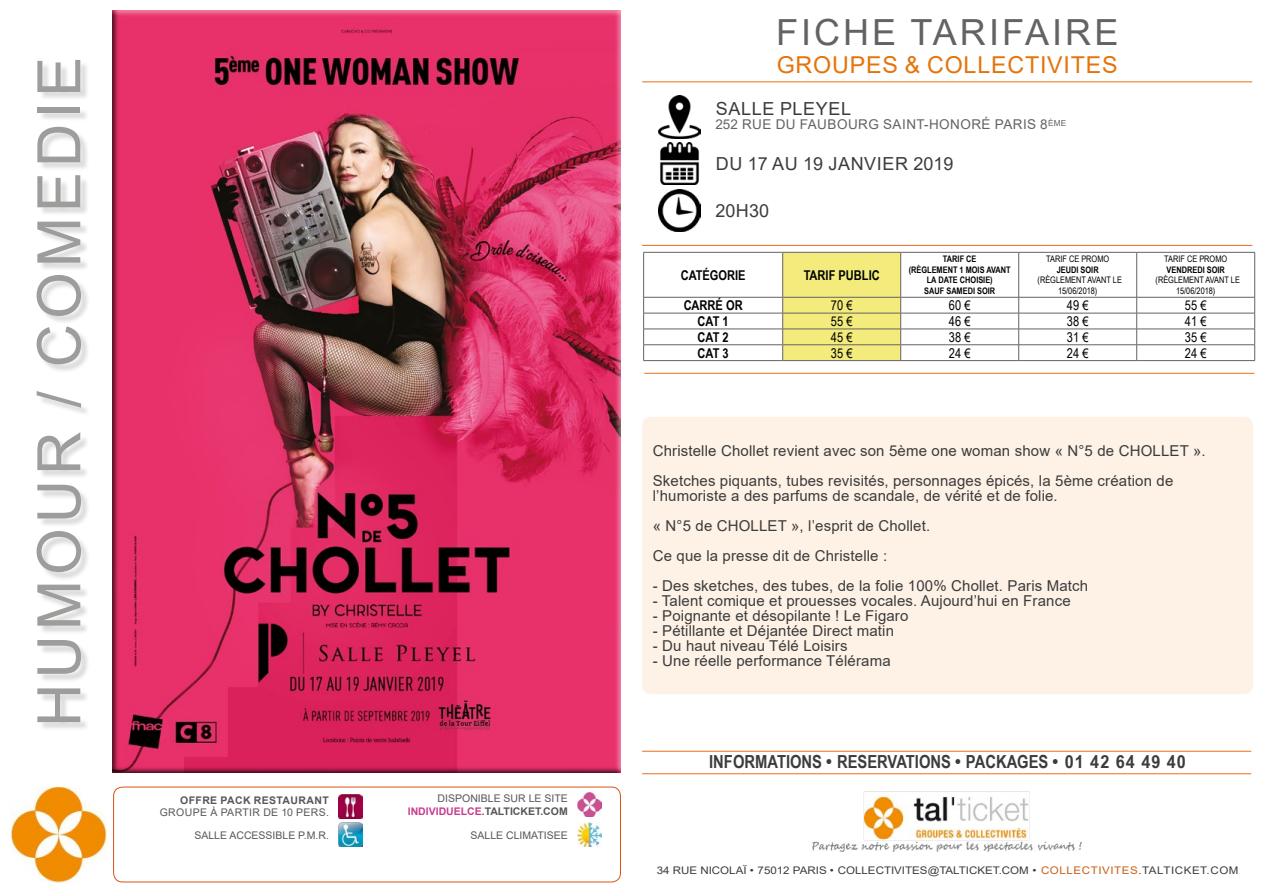
<style>
.page{position:relative;width:1263px;height:893px;background:#fff}
.page>*{position:absolute;margin:0;border:0;box-sizing:border-box;transform-origin:0 0}
.t1{font:60px "Arial";letter-spacing:.085em;color:#9d9d9c}
.t2{font:36px "Arial";letter-spacing:.085em;color:#646363}
.t3{font:23.25px "Arial";letter-spacing:.035em;color:#e67309}
.t4{font:700 18px "Arial Narrow";color:#3c3c3b}
.t5{font:18px "Arial";letter-spacing:.035em;color:#3c3c3b}
.t6{font:15px/30px "Arial";letter-spacing:.01em;color:#3c3c3b}
.t7{font:13.5px "Arial Narrow";color:#000}
.t8{font:700 13.5px "Arial Narrow";color:#000}
.t9{font:13.5px "Arial";letter-spacing:.035em;color:#646363}
.t10{font:10.5px/12.6px "Arial";color:#575756;text-align:right}
.t11{font:10.5px "Arial";color:#3c3c3b;scale:1.1 1}
.t12{font:10.5px "Arial";letter-spacing:.035em;color:#575756}
.t13{font:700 10.5px "Arial";letter-spacing:.035em;color:#575756}
.t14{font:9px/10.8px "Arial Narrow";color:#000;text-align:center}
.t15{font:700 9px/10.8px "Arial Narrow";color:#000;text-align:center}
.s1{font-weight:700;color:#c83e8f}
.s2{font-weight:700}
.s3{color:#c75f16}
</style>
<div class="page">
<div style="left:106px;top:6px;width:519px;height:767px;background:#000;opacity:.75"></div>
<div style="left:38px;top:61px;width:53px;height:670px;background:#000;opacity:.15"></div>
<img style="left:11px;top:787px;width:95px;height:96px">
<img style="left:658px;top:96px;width:43px;height:42px">
<img style="left:660px;top:142px;width:39px;height:43px">
<img style="left:658px;top:189px;width:43px;height:43px">
<hr style="left:642px;top:81px;width:610px;height:1px;background:#ed6e1c">
<hr style="left:642px;top:245px;width:610px;height:1px;background:#ed6e1c">
<hr style="left:644px;top:373px;width:610px;height:1px;background:#ed6e1c">
<div style="left:642px;top:417px;width:611px;height:277px;background:#fef2e7;border-radius:9px"></div>
<hr style="left:642px;top:751px;width:609px;height:1px;background:#ed6e1c">
<img style="left:812px;top:792px;width:270px;height:60px">
<div style="left:113px;top:787px;width:508px;height:95px;border:1px solid #de5212;border-radius:9px"></div>
<img style="left:338px;top:823px;width:24px;height:24px">
<img style="left:577px;top:823px;width:24px;height:24px">
<img style="left:338px;top:794px;width:24px;height:24px">
<hr style="left:642px;top:773px;width:609px;height:1px;background:#ed6e1c">
<hr style="left:643px;top:252px;width:139px;height:1px;background:#646363">
<hr style="left:643px;top:252px;width:1px;height:45px;background:#646363">
<hr style="left:901px;top:252px;width:118px;height:1px;background:#646363">
<hr style="left:1019px;top:252px;width:118px;height:1px;background:#646363">
<hr style="left:1018px;top:252px;width:1px;height:45px;background:#646363">
<hr style="left:1137px;top:252px;width:118px;height:1px;background:#646363">
<hr style="left:1136px;top:252px;width:1px;height:45px;background:#646363">
<hr style="left:1254px;top:252px;width:1px;height:45px;background:#646363">
<hr style="left:643px;top:297px;width:139px;height:1px;background:#646363">
<hr style="left:901px;top:297px;width:118px;height:1px;background:#646363">
<hr style="left:1019px;top:297px;width:118px;height:1px;background:#646363">
<hr style="left:1137px;top:297px;width:118px;height:1px;background:#646363">
<hr style="left:643px;top:313px;width:139px;height:1px;background:#646363">
<hr style="left:901px;top:313px;width:118px;height:1px;background:#646363">
<hr style="left:1019px;top:313px;width:118px;height:1px;background:#646363">
<hr style="left:1137px;top:313px;width:118px;height:1px;background:#646363">
<hr style="left:643px;top:329px;width:139px;height:1px;background:#646363">
<hr style="left:901px;top:329px;width:118px;height:1px;background:#646363">
<hr style="left:1019px;top:329px;width:118px;height:1px;background:#646363">
<hr style="left:1137px;top:329px;width:118px;height:1px;background:#646363">
<hr style="left:643px;top:345px;width:139px;height:1px;background:#646363">
<svg style="left:643px;top:297px;width:1px;height:63px"></svg>
<hr style="left:901px;top:345px;width:118px;height:1px;background:#646363">
<hr style="left:1019px;top:345px;width:118px;height:1px;background:#646363">
<svg style="left:1018px;top:297px;width:1px;height:63px"></svg>
<hr style="left:1137px;top:345px;width:118px;height:1px;background:#646363">
<svg style="left:1136px;top:297px;width:1px;height:63px"></svg>
<svg style="left:1254px;top:297px;width:1px;height:63px"></svg>
<hr style="left:643px;top:360px;width:139px;height:1px;background:#646363">
<hr style="left:901px;top:360px;width:118px;height:1px;background:#646363">
<hr style="left:1019px;top:360px;width:118px;height:1px;background:#646363">
<hr style="left:1137px;top:360px;width:118px;height:1px;background:#646363">
<svg style="left:782px;top:252px;width:119px;height:108px;background:#eae37b"></svg>
<hr style="left:782px;top:360px;width:119px;height:1px;background:#646363">
<img style="left:577px;top:792px;width:24px;height:25px">
<h1 class="t1" style="left:18px;top:727px;width:672px;rotate:-90deg">HUMOUR / COMEDIE</h1>
<p class="t13" style="left:180px;top:793px;width:150px">OFFRE PACK RESTAURANT</p>
<p class="t12" style="left:160px;top:805px;width:171px">GROUPE À PARTIR DE 10 PERS.</p>
<p class="t10" style="left:408px;top:792px;width:162px">DISPONIBLE SUR LE SITE<br><span class="s1">INDIVIDUELCE</span><span class="s2">.TALTICKET.COM</span></p>
<p class="t10" style="left:194px;top:828px;width:136px">SALLE ACCESSIBLE P.M.R.</p>
<p class="t10" style="left:470px;top:828px;width:99px">SALLE CLIMATISEE</p>
<h2 class="t2" style="left:776px;top:8px;width:344px">FICHE TARIFAIRE</h2>
<h3 class="t3" style="left:777px;top:49px;width:343px">GROUPES &amp; COLLECTIVITES</h3>
<p class="t5" style="left:716px;top:97px;width:137px">SALLE PLEYEL</p>
<p class="t9" style="left:715px;top:115px;width:352px">252 RUE DU FAUBOURG SAINT-HONORÉ PARIS 8<sup>ÈME</sup></p>
<p class="t5" style="left:716px;top:152px;width:239px">DU 17 AU 19 JANVIER 2019</p>
<p class="t5" style="left:715px;top:198px;width:55px">20H30</p>
<p class="t15" style="left:909px;top:253px;width:103px">TARIF CE<br>(RÈGLEMENT 1 MOIS AVANT<br>LA DATE CHOISIE)<br>SAUF SAMEDI SOIR</p>
<p class="t14" style="left:1046px;top:253px;width:65px">TARIF CE PROMO</p>
<p class="t14" style="left:1164px;top:253px;width:65px">TARIF CE PROMO</p>
<p class="t15" style="left:1166px;top:264px;width:60px">VENDREDI SOIR</p>
<p class="t14" style="left:1155px;top:275px;width:86px">(RÈGLEMENT AVANT LE<br>15/06/2018)</p>
<p class="t15" style="left:1057px;top:264px;width:43px">JEUDI SOIR</p>
<p class="t14" style="left:1037px;top:275px;width:86px">(RÈGLEMENT AVANT LE<br>15/06/2018)</p>
<p class="t8" style="left:681px;top:265px;width:66px">CATÉGORIE</p>
<p class="t8" style="left:804px;top:265px;width:78px">TARIF PUBLIC</p>
<p class="t8" style="left:684px;top:295px;width:61px">CARRÉ OR</p>
<p class="t7" style="left:831px;top:295px;width:23px">70 €</p>
<p class="t7" style="left:949px;top:295px;width:23px">60 €</p>
<p class="t7" style="left:1067px;top:295px;width:23px">49 €</p>
<p class="t7" style="left:1185px;top:295px;width:23px">55 €</p>
<p class="t8" style="left:698px;top:311px;width:33px">CAT 1</p>
<p class="t7" style="left:831px;top:311px;width:23px">55 €</p>
<p class="t7" style="left:949px;top:311px;width:23px">46 €</p>
<p class="t7" style="left:1067px;top:311px;width:23px">38 €</p>
<p class="t7" style="left:1185px;top:311px;width:23px">41 €</p>
<p class="t8" style="left:698px;top:327px;width:33px">CAT 2</p>
<p class="t7" style="left:831px;top:327px;width:23px">45 €</p>
<p class="t7" style="left:949px;top:327px;width:23px">38 €</p>
<p class="t7" style="left:1067px;top:327px;width:23px">31 €</p>
<p class="t7" style="left:1185px;top:327px;width:23px">35 €</p>
<p class="t8" style="left:698px;top:343px;width:33px">CAT 3</p>
<p class="t7" style="left:831px;top:343px;width:23px">35 €</p>
<p class="t7" style="left:949px;top:343px;width:23px">24 €</p>
<p class="t7" style="left:1067px;top:343px;width:23px">24 €</p>
<p class="t7" style="left:1185px;top:343px;width:23px">24 €</p>
<p class="t6" style="left:653px;top:436px;width:554px">Christelle Chollet revient avec son 5ème one woman show « N°5 de CHOLLET ».<br>Sketches piquants, tubes revisités, personnages épicés, la 5ème création de</p>
<p class="t6" style="left:653px;top:481px;width:407px">l’humoriste a des parfums de scandale, de vérité et de folie. « N°5 de CHOLLET », l’esprit de Chollet.<br>Ce que la presse dit de Christelle :</p>
<p class="t6" style="left:653px;top:571px;width:437px">- Des sketches, des tubes, de la folie 100% Chollet. Paris Match</p>
<p class="t6" style="left:653px;top:586px;width:419px">- Talent comique et prouesses vocales. Aujourd’hui en France</p>
<p class="t6" style="left:653px;top:601px;width:257px">- Poignante et désopilante ! Le Figaro</p>
<p class="t6" style="left:653px;top:616px;width:243px">- Pétillante et Déjantée Direct matin</p>
<p class="t6" style="left:653px;top:631px;width:196px">- Du haut niveau Télé Loisirs</p>
<p class="t6" style="left:653px;top:646px;width:239px">- Une réelle performance Télérama</p>
<p class="t4" style="left:709px;top:748px;width:478px">INFORMATIONS • RESERVATIONS • PACKAGES • 01 42 64 49 40</p>
<p class="t11" style="left:657px;top:863px;width:530px">34 RUE NICOLAÏ • 75012 PARIS • COLLECTIVITES@TALTICKET.COM • <span class="s3">COLLECTIVITES</span>.TALTICKET.COM</p>
</div>
